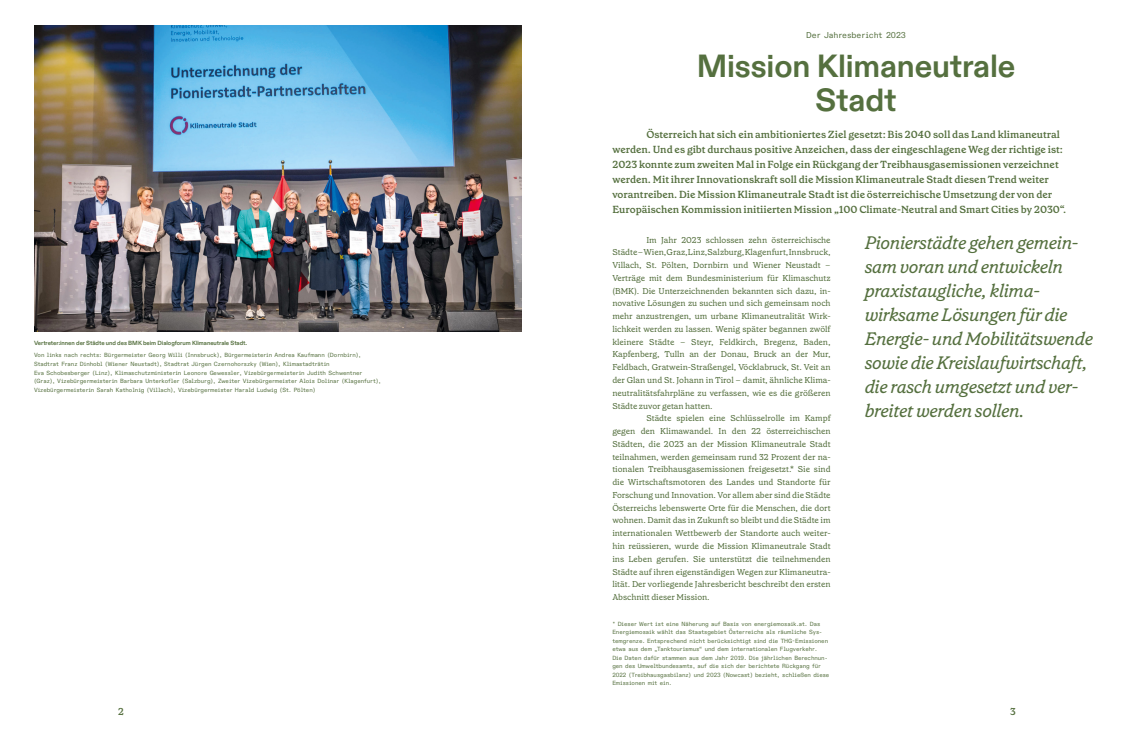
<style>
.page{position:relative;width:1134px;height:738px;background:#fff}
.page>*{position:absolute;margin:0;border:0;box-sizing:border-box;transform-origin:0 0}
.t1{font:700 32px/34px "ABC Diatype";letter-spacing:-.005em;color:#55703f;text-align:center}
.t2{font:italic 18px "Grenette Pro";letter-spacing:-.02em;color:#55703f}
.t3{font:600 10.2px/15px "Grenette Pro";color:#55703f}
.t4{font:600 10px "Grenette Pro";color:#55703f}
.t5{font:8.5px/12.8px "Grenette Pro";letter-spacing:-.005em;color:#55703f}
.t6{font:8.5px "ABC Diatype Semi Mono Regular";letter-spacing:-.005em;color:#55703f}
.t7{font:6px/8.5px "ABC Diatype Semi Mono Regular";letter-spacing:-.005em;color:#55703f}
.t8{font:700 6px "ABC Diatype";letter-spacing:-.005em;color:#55703f}
</style>
<div class="page">
<img style="left:34px;top:26px;width:488px;height:306px">
<p class="t8" style="left:34px;top:338px;width:215px">Vertreter:innen der Städte und des BMK beim Dialogforum Klimaneutrale Stadt.</p>
<p class="t7" style="left:34px;top:351px;width:348px">Von links nach rechts: Bürgermeister Georg Willi (Innsbruck), Bürgermeisterin Andrea Kaufmann (Dornbirn), Stadtrat Franz Dinhobl (Wiener Neustadt), Stadtrat Jürgen Czernohorszky (Wien), Klimastadträtin<br>Eva Schobesberger (Linz), Klimaschutzministerin Leonore Gewessler, Vizebürgermeisterin Judith Schwentner (Graz), Vizebürgermeisterin Barbara Unterkofer (Salzburg), Zweiter Vizebürgermeister Alois Dolinar (Klagenfurt), Vizebürgermeisterin Sarah Katholnig (Villach), Vizebürgermeister Harald Ludwig (St. Pölten)</p>
<p class="t4" style="left:118px;top:704px;width:7px">2</p>
<p class="t6" style="left:806px;top:30px;width:101px">Der Jahresbericht 2023</p>
<p class="t1" style="left:697px;top:47px;width:320px">Mission Klimaneutrale<br>Stadt</p>
<p class="t3" style="left:612px;top:127px;width:455px;text-indent:34px">Österreich hat sich ein ambitioniertes Ziel gesetzt: Bis 2040 soll das Land klimaneutral werden. Und es gibt durchaus positive Anzeichen, dass der eingeschlagene Weg der richtige ist:<br>2023 konnte zum zweiten Mal in Folge ein Rückgang der Treibhausgasemissionen verzeichnet werden. Mit ihrer Innovationskraft soll die Mission Klimaneutrale Stadt diesen Trend weiter vorantreiben. Die Mission Klimaneutrale Stadt ist die österreichische Umsetzung der von der Europäischen Kommission initiierten Mission „100 Climate-Neutral and Smart Cities by 2030“.</p>
<p class="t5" style="left:646px;top:233px;width:186px">Im Jahr 2023 schlossen zehn österreichische</p>
<p class="t2" style="left:865px;top:231px;width:215px">Pionierstädte gehen gemein-</p>
<p class="t5" style="left:612px;top:246px;width:220px">Städte – Wien, Graz, Linz, Salzburg, Klagenfurt, Innsbruck,<br>Villach, St. Pölten, Dornbirn und Wiener Neustadt –</p>
<p class="t2" style="left:865px;top:255px;width:200px">sam voran und entwickeln</p>
<p class="t5" style="left:612px;top:271px;width:220px">Verträge mit dem Bundesministerium für Klimaschutz</p>
<p class="t5" style="left:612px;top:284px;width:220px">(BMK). Die Unterzeichnenden bekannten sich dazu, in-</p>
<p class="t2" style="left:865px;top:279px;width:177px">praxistaugliche, klima-</p>
<p class="t5" style="left:612px;top:297px;width:220px">novative Lösungen zu suchen und sich gemeinsam noch mehr anzustrengen, um urbane Klimaneutralität Wirk-</p>
<p class="t2" style="left:865px;top:303px;width:204px">wirksame Lösungen für die</p>
<p class="t5" style="left:612px;top:322px;width:220px">lichkeit werden zu lassen. Wenig später begannen zwölf</p>
<p class="t5" style="left:612px;top:335px;width:220px">kleinere Städte – Steyr, Feldkirch, Bregenz, Baden,</p>
<p class="t2" style="left:865px;top:327px;width:230px">Energie- und Mobilitätswende</p>
<p class="t5" style="left:612px;top:348px;width:220px">Kapfenberg, Tulln an der Donau, Bruck an der Mur,<br>Feldbach, Gratwein-Straßengel, Vöcklabruck, St. Veit an</p>
<p class="t2" style="left:865px;top:351px;width:225px">sowie die Kreislaufwirtschaft,</p>
<p class="t5" style="left:612px;top:373px;width:220px">der Glan und St. Johann in Tirol – damit, ähnliche Klima-</p>
<p class="t5" style="left:612px;top:386px;width:220px">neutralitätsfahrpläne zu verfassen, wie es die größeren</p>
<p class="t2" style="left:865px;top:375px;width:215px">die rasch umgesetzt und ver-</p>
<p class="t5" style="left:612px;top:399px;width:102px">Städte zuvor getan hatten.</p>
<p class="t2" style="left:865px;top:399px;width:162px">breitet werden sollen.</p>
<p class="t5" style="left:612px;top:411px;width:220px;text-align:justify;text-indent:34px">Städte spielen eine Schlüsselrolle im Kampf gegen den Klimawandel. In den 22 österreichischen Städten, die 2023 an der Mission Klimaneutrale Stadt teilnahmen, werden gemeinsam rund 32 Prozent der na&shy;tionalen Treibhausgasemissionen freigesetzt.* Sie sind die Wirtschaftsmotoren des Landes und Standorte für Forschung und Innovation. Vor allem aber sind die Städte Österreichs lebenswerte Orte für die Menschen, die dort wohnen. Damit das in Zukunft so bleibt und die Städte im internationalen Wettbewerb der Standorte auch weiter&shy;hin reüssieren, wurde die Mission Klimaneutrale Stadt ins Leben gerufen. Sie unterstützt die teilnehmenden Städte auf ihren eigenständigen Wegen zur Klimaneutra&shy;lität. Der vorliegende Jahresbericht beschreibt den ersten Abschnitt dieser Mission.</p>
<p class="t7" style="left:612px;top:619px;width:218px">* Dieser Wert ist eine Näherung auf Basis von energiemosaik.at. Das Energiemosaik wählt das Staatsgebiet Österreichs als räumliche Sys&shy;temgrenze. Entsprechend nicht berücksichtigt sind die THG-Emissionen etwa aus dem „Tanktourismus“ und dem internationalen Flugverkehr.<br>Die Daten dafür stammen aus dem Jahr 2019. Die jährlichen Berechnun&shy;gen des Umweltbundesamts, auf die sich der berichtete Rückgang für 2022 (Treibhausgasbilanz) und 2023 (Nowcast) bezieht, schließen diese Emissionen mit ein.</p>
<p class="t4" style="left:1010px;top:704px;width:7px">3</p>
</div>
